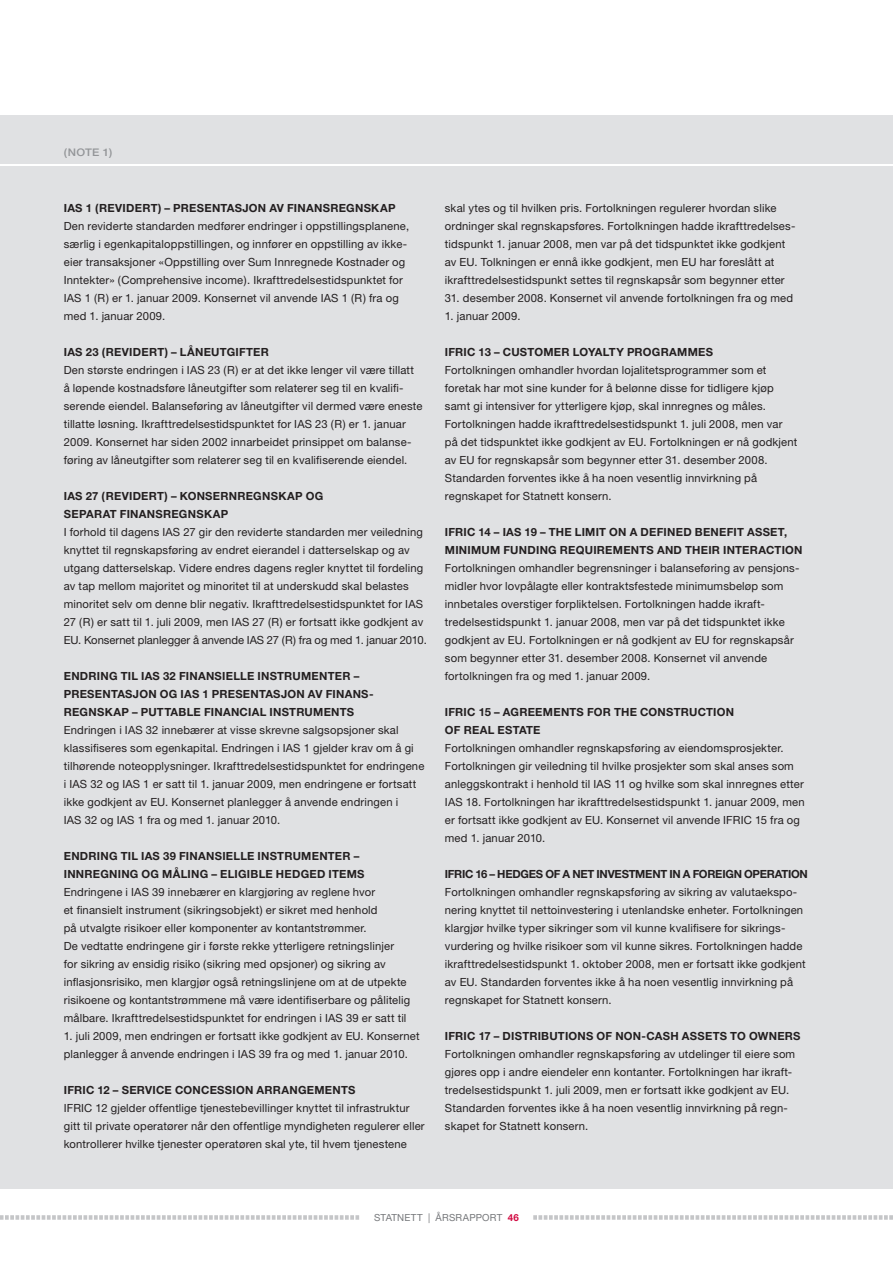
<style>
.page{position:relative;width:893px;height:1263px;background:#fff}
.page>*{position:absolute;margin:0;border:0;box-sizing:border-box;transform-origin:0 0}
.t1{font:11.25px/18px "Helvetica Neue";letter-spacing:.015em;color:#231f20}
.t2{font:700 11.25px/18px "Helvetica Neue";letter-spacing:.02em;color:#231f20}
.t3{font:700 11.25px "Helvetica Neue";letter-spacing:-.025em;color:#231f20}
.t4{font:500 10.5px "Helvetica Neue";color:#939598;scale:1.1 1}
.t5{font:9.75px "Helvetica Neue";letter-spacing:.02em;color:#76787b}
.s1{font-weight:700;color:#d20d44}
</style>
<div class="page">
<div style="left:0;top:166px;width:893px;height:1022px;background:#e0e1e3"></div>
<div style="left:0;top:115px;width:893px;height:49px;background:#e0e1e3"></div>
<svg style="left:0;top:1215px;width:359px;height:5px"></svg>
<svg style="left:533px;top:1215px;width:360px;height:5px"></svg>
<p class="t4" style="left:64px;top:146px;width:12px">(NOT</p>
<p class="t4" style="left:92px;top:146px;width:20px">E 1)</p>
<p class="t2" style="left:64px;top:199px;width:7px">IAS</p>
<p class="t2" style="left:86px;top:199px;width:311px">1 (REVIDERT) – PRESENTASJON AV FINANSREGNSKAP</p>
<p class="t1" style="left:64px;top:217px;width:347px">Den reviderte standarden medfører endringer i oppstillingsplanene, særlig i egenkapitaloppstillingen, og innfører en oppstilling av ikke&shy;eier transaksjoner «Oppstilling over Sum Innregnede Kostnader og Inntekter» (Comprehensive income). Ikrafttredelsestidspunktet for IAS 1 (R) er 1. januar 2009. Konsernet vil anvende IAS 1 (R) fra og med 1. januar 2009.</p>
<p class="t2" style="left:64px;top:343px;width:7px">IAS</p>
<p class="t2" style="left:86px;top:343px;width:185px">23 (REVIDERT) – LÅNEUTGIFTER</p>
<p class="t1" style="left:64px;top:361px;width:360px">Den største endringen i IAS 23 (R) er at det ikke lenger vil være tillatt å løpende kostnadsføre låneutgifter som relaterer seg til en kvalifi&shy;serende eiendel. Balanseføring av låneutgifter vil dermed være eneste tillatte løsning. Ikrafttredelsestidspunktet for IAS 23 (R) er 1. januar 2009. Konsernet har siden 2002 innarbeidet prinsippet om balanse&shy;føring av låneutgifter som relaterer seg til en kvalifiserende eiendel.</p>
<p class="t2" style="left:64px;top:487px;width:7px">IAS</p>
<p class="t2" style="left:64px;top:487px;width:259px;text-indent:22px">27 (REVIDERT) – KONSERNREGNSKAP OG<br>SEPARAT FINANSREGNSKAP</p>
<p class="t1" style="left:64px;top:523px;width:364px">I forhold til dagens IAS 27 gir den reviderte standarden mer veiledning knyttet til regnskapsføring av endret eierandel i datterselskap og av utgang datterselskap. Videre endres dagens regler knyttet til fordeling av tap mellom majoritet og minoritet til at underskudd skal belastes minoritet selv om denne blir negativ. Ikrafttredelsestidspunktet for IAS 27 (R) er satt til 1. juli 2009, men IAS 27 (R) er fortsatt ikke godkjent av EU. Konsernet planlegger å anvende IAS 27 (R) fra og med 1. januar 2010.</p>
<p class="t2" style="left:64px;top:667px;width:85px">ENDRING TIL IAS</p>
<p class="t2" style="left:64px;top:667px;width:297px;text-indent:99px">32 FINANSIELLE INSTRUMENTER –<br>PRESENTASJON OG IAS</p>
<p class="t2" style="left:64px;top:685px;width:311px;text-indent:139px">1 PRESENTASJON AV FINANS-<br>REGNSKAP – PUTTABLE FINANCIAL INSTRUMENTS</p>
<p class="t1" style="left:64px;top:721px;width:362px">Endringen i IAS 32 innebærer at visse skrevne salgsopsjoner skal klassifiseres som egenkapital. Endringen i IAS 1 gjelder krav om å gi tilhørende noteopplysninger. Ikrafttredelsestidspunktet for endringene i IAS 32 og IAS 1 er satt til 1. januar 2009, men endringene er fortsatt ikke godkjent av EU. Konsernet planlegger å anvende endringen i<br>IAS 32 og IAS 1 fra og med 1. januar 2010.</p>
<p class="t2" style="left:64px;top:847px;width:85px">ENDRING TIL IAS</p>
<p class="t2" style="left:64px;top:847px;width:302px;text-indent:99px">39 FINANSIELLE INSTRUMENTER –<br>INNREGNING OG MÅLING – ELIGIBLE HEDGED ITEMS</p>
<p class="t1" style="left:64px;top:883px;width:348px">Endringene i IAS 39 innebærer en klargjøring av reglene hvor<br>et finansielt instrument (sikringsobjekt) er sikret med henhold<br>på utvalgte risikoer eller komponenter av kontantstrømmer.<br>De vedtatte endringene gir i første rekke ytterligere retningslinjer for sikring av ensidig risiko (sikring med opsjoner) og sikring av inflasjonsrisiko, men klargjør også retningslinjene om at de utpekte risikoene og kontantstrømmene må være identifiserbare og pålitelig målbare. Ikrafttredelsestidspunktet for endringen i IAS 39 er satt til</p>
<p class="t1" style="left:64px;top:1027px;width:357px">1. juli 2009, men endringen er fortsatt ikke godkjent av EU. Konsernet planlegger å anvende endringen i IAS 39 fra og med 1. januar 2010.</p>
<p class="t2" style="left:64px;top:1081px;width:293px">IFRIC 12 – SERVICE CONCESSION ARRANGEMENTS</p>
<p class="t1" style="left:64px;top:1099px;width:362px">IFRIC 12 gjelder offentlige tjenestebevillinger knyttet til infrastruktur gitt til private operatører når den offentlige myndigheten regulerer eller kontrollerer hvilke tjenester operatøren skal yte, til hvem tjenestene</p>
<p class="t1" style="left:445px;top:199px;width:352px">skal ytes og til hvilken pris. Fortolkningen regulerer hvordan slike ordninger skal regnskapsføres. Fortolkningen hadde ikrafttredelses&shy;tidspunkt 1. januar 2008, men var på det tidspunktet ikke godkjent av EU. Tolkningen er ennå ikke godkjent, men EU har foreslått at ikrafttredelsestidspunkt settes til regnskapsår som begynner etter</p>
<p class="t1" style="left:445px;top:289px;width:350px">31. desember 2008. Konsernet vil anvende fortolkningen fra og med</p>
<p class="t1" style="left:445px;top:307px;width:77px">1. januar 2009.</p>
<p class="t2" style="left:445px;top:343px;width:270px">IFRI C 13 – CUSTOMER LOYALTY PROGRAMM ES</p>
<p class="t1" style="left:445px;top:361px;width:354px">Fortolkningen omhandler hvordan lojalitetsprogrammer som et foretak har mot sine kunder for å belønne disse for tidligere kjøp samt gi intensiver for ytterligere kjøp, skal innregnes og måles.<br>Fortolkningen hadde ikrafttredelsestidspunkt 1. juli 2008, men var på det tidspunktet ikke godkjent av EU. Fortolkningen er nå godkjent av EU for regnskapsår som begynner etter 31. desember 2008.<br>Standarden forventes ikke å ha noen vesentlig innvirkning på regnskapet for Statnett konsern.</p>
<p class="t2" style="left:445px;top:523px;width:65px">IFRIC 14 – IAS</p>
<p class="t2" style="left:445px;top:523px;width:359px;text-indent:80px">19 – THE LIMIT ON A DEFINED BENEFIT ASSET,<br>MINIMUM FUNDING REQUIREMENTS AND THEIR INTERACTION</p>
<p class="t1" style="left:445px;top:559px;width:356px">Fortolkningen omhandler begrensninger i balanseføring av pensjons&shy;midler hvor lovpålagte eller kontraktsfestede minimumsbeløp som innbetales overstiger forpliktelsen. Fortolkningen hadde ikraft&shy;tredelsestidspunkt 1. januar 2008, men var på det tidspunktet ikke godkjent av EU. Fortolkningen er nå godkjent av EU for regnskapsår som begynner etter 31. desember 2008. Konsernet vil anvende fortolkningen fra og med 1. januar 2009.</p>
<p class="t2" style="left:445px;top:703px;width:291px">IFRIC 15 – AGREEMENTS FOR THE CONSTRUCTION<br>OF REAL ESTATE</p>
<p class="t1" style="left:445px;top:739px;width:361px">Fortolkningen omhandler regnskapsføring av eiendomsprosjekter.<br>Fortolkningen gir veiledning til hvilke prosjekter som skal anses som anleggskontrakt i henhold til IAS 11 og hvilke som skal innregnes etter IAS 18. Fortolkningen har ikrafttredelsestidspunkt 1. januar 2009, men er fortsatt ikke godkjent av EU. Konsernet vil anvende IFRIC 15 fra og med 1. januar 2010.</p>
<p class="t3" style="left:445px;top:867px;width:365px">IFRIC 16 – HEDGES OF A NET INVESTMENT IN A FOREIGN OPERATION</p>
<p class="t1" style="left:445px;top:883px;width:362px">Fortolkningen omhandler regnskapsføring av sikring av valutaekspo&shy;nering knyttet til nettoinvestering i utenlandske enheter. Fortolkningen klargjør hvilke typer sikringer som vil kunne kvalifisere for sikrings&shy;vurdering og hvilke risikoer som vil kunne sikres. Fortolkningen hadde ikrafttredelsestidspunkt 1. oktober 2008, men er fortsatt ikke godkjent av EU. Standarden forventes ikke å ha noen vesentlig innvirkning på regnskapet for Statnett konsern.</p>
<p class="t2" style="left:445px;top:1027px;width:357px">IFRIC 17 – DISTRIBUTIONS OF NON-CASH ASSETS TO OWNERS</p>
<p class="t1" style="left:445px;top:1045px;width:352px">Fortolkningen omhandler regnskapsføring av utdelinger til eiere som gjøres opp i andre eiendeler enn kontanter. Fortolkningen har ikraft&shy;tredelsestidspunkt 1. juli 2009, men er fortsatt ikke godkjent av EU.<br>Standarden forventes ikke å ha noen vesentlig innvirkning på regn&shy;skapet for Statnett konsern.</p>
<p class="t5" style="left:374px;top:1211px;width:146px">Statnett | Årsrapport <span class="s1">46</span></p>
</div>
